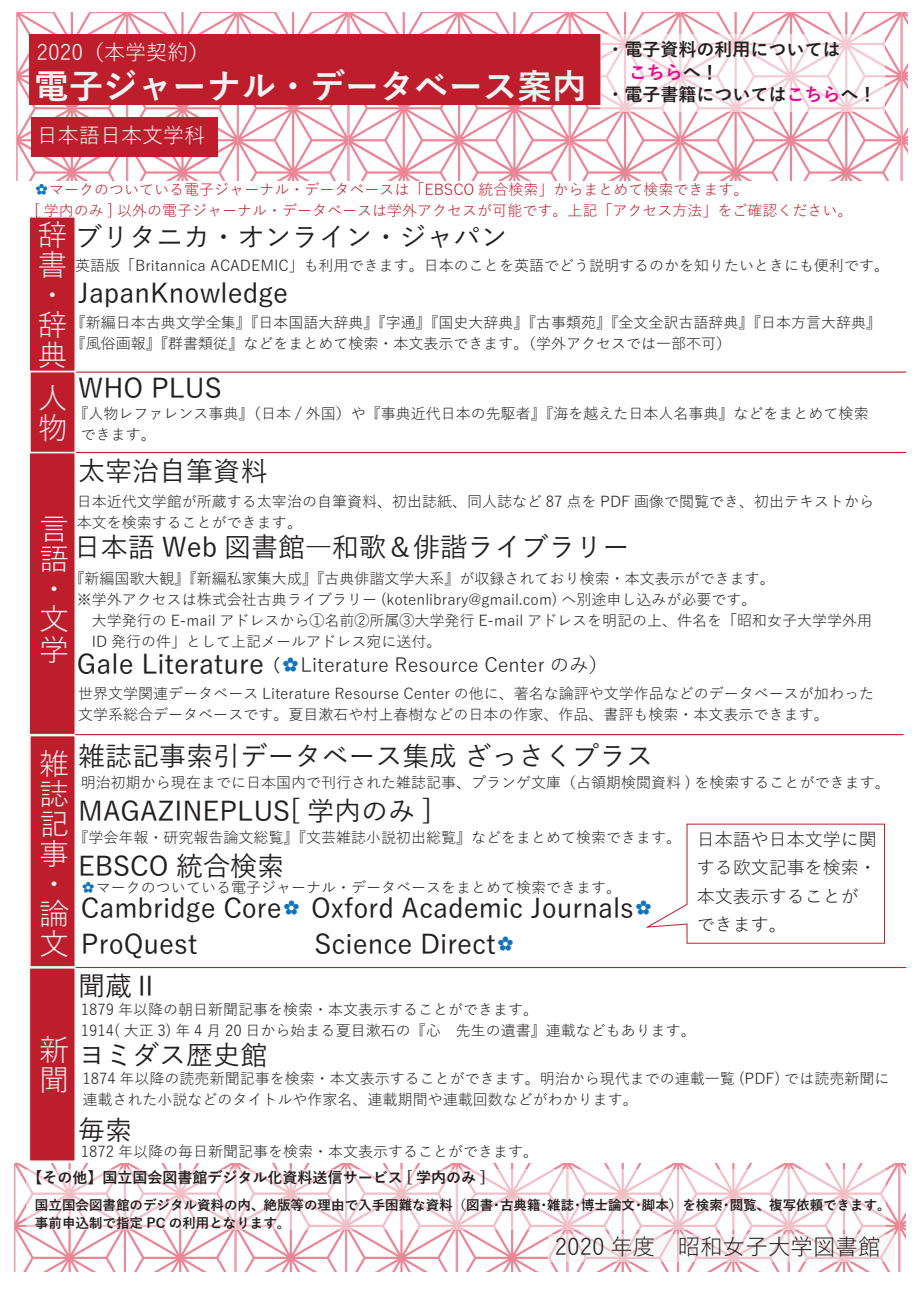
<style>
.page{position:relative;width:919px;height:1289px;background:#fff}
.page>*{position:absolute;margin:0;border:0;box-sizing:border-box;transform-origin:0 0}
.t1{font:700 34.5px "Yu Gothic";color:#f2f3f4}
.t2{font:30px/30px "Yu Gothic";color:#f2f3f4}
.t3{font:500 27px/56.4px "Yu Gothic";color:#231f20}
.t4{font:22.5px "Yu Gothic";color:#231f20}
.t5{font:21px "Yu Gothic";color:#fff}
.t6{font:19.5px "Yu Gothic";color:#231f20}
.t7{font:18px/28.5px "Yu Gothic";color:#231f20}
.t8{font:700 18px "Yu Gothic";color:#231f20}
.t9{font:700 18px "Yu Gothic";color:#ed028c}
.t10{font:15px/21px "Yu Gothic";color:#231f20}
.t11{font:15px/20.9px "Yu Gothic";color:#be1d2c}
.t12{font:700 15px "Yu Gothic";color:#231f20}
.t13{font:700 13.5px/18px "Yu Gothic";color:#231f20}
.s1{color:#231f20}
.s2{color:#ed028c}
.s3{font-family:"MS Gothic";color:#1074bc}
.s4{font-weight:500;font-size:27px}
.s5{font-family:"MS Gothic"}
.s6{font-family:"MS Gothic";font-weight:400;font-size:19.5px;color:#1074bc}
</style>
<div class="page">
<svg style="left:14px;top:1163px;width:891px;height:108px"></svg>
<svg style="left:26px;top:1169px;width:859px;height:60px"></svg>
<div style="left:29px;top:216px;width:47px;height:156px;background:#be1d2c;border:2px solid #f2f3f4"></div>
<div style="left:29px;top:452px;width:47px;height:283px;background:#be1d2c;border:2px solid #f2f3f4"></div>
<div style="left:29px;top:967px;width:47px;height:194px;background:#be1d2c;border:2px solid #f2f3f4"></div>
<hr style="left:75px;top:371px;width:831px;height:1px;background:#be1d2c">
<hr style="left:75px;top:452px;width:831px;height:1px;background:#be1d2c">
<hr style="left:75px;top:734px;width:828px;height:1px;background:#be1d2c">
<hr style="left:75px;top:966px;width:831px;height:2px;background:#be1d2c">
<svg style="left:645px;top:823px;width:240px;height:120px"></svg>
<svg style="left:548px;top:1234px;width:346px;height:27px"></svg>
<div style="left:29px;top:371px;width:47px;height:82px;background:#be1d2c;border:2px solid #f2f3f4"></div>
<div style="left:29px;top:735px;width:47px;height:232px;background:#be1d2c;border:2px solid #f2f3f4"></div>
<svg style="left:17px;top:12px;width:890px;height:168px"></svg>
<div style="left:31px;top:117px;width:186px;height:40px;background:#be1d2c"></div>
<div style="left:29px;top:34px;width:571px;height:70px;background:#be1d2c"></div>
<svg style="left:600px;top:34px;width:284px;height:78px"></svg>
<h3 class="t5" style="left:37px;top:33px;width:174px">2020（本学契約）</h3>
<h1 class="t1" style="left:34px;top:67px;width:553px">電子ジャーナル・データベース案内</h1>
<h3 class="t5" style="left:37px;top:116px;width:169px">日本語日本文学科</h3>
<p class="t8" style="left:606px;top:39px;width:235px">・電子資料の利用については</p>
<p class="t9" style="left:629px;top:62px;width:91px">こちら<span class="s1">へ！</span></p>
<p class="t8" style="left:606px;top:84px;width:271px">・電子書籍については<span class="s2">こちら</span>へ！</p>
<p class="t11" style="left:34px;top:177px;width:819px"><span class="s3">✿</span>マークのついている電子ジャーナル・データベースは「EBSCO 統合検索」からまとめて検索できます。<br>[ 学内のみ ] 以外の電子ジャーナル・データベースは学外アクセスが可能です。上記「アクセス方法」をご確認ください。</p>
<h2 class="t2" style="left:38px;top:216px;width:30px">辞書・辞典</h2>
<h3 class="t3" style="left:75px;top:205px;width:433px">ブリタニカ・オンライン・ジャパン<br>JapanKnowledge</h3>
<p class="t10" style="left:75px;top:253px;width:815px">英語版「Britannica ACADEMIC」も利用できます。日本のことを英語でどう説明するのかを知りたいときにも便利です。</p>
<p class="t10" style="left:71px;top:310px;width:812px">『新編日本古典文学全集』『日本国語大辞典』『字通』『国史大辞典』『古事類苑』『全文全訳古語辞典』『日本方言大辞典』『風俗画報』『群書類従』などをまとめて検索・本文表示できます。（学外アクセスでは一部不可）</p>
<h3 class="t3" style="left:78px;top:356px;width:145px">WHO PLUS</h3>
<p class="t10" style="left:81px;top:401px;width:789px;text-indent:-8px">『人物レファレンス事典』（日本 / 外国）や『事典近代日本の先駆者』『海を越えた日本人名事典』などをまとめて検索できます。</p>
<h2 class="t2" style="left:38px;top:379px;width:30px">人物</h2>
<h2 class="t2" style="left:39px;top:510px;width:30px">言語・文学</h2>
<h3 class="t3" style="left:78px;top:439px;width:190px">太宰治自筆資料</h3>
<p class="t10" style="left:77px;top:489px;width:798px">日本近代文学館が所蔵する太宰治の自筆資料、初出誌紙、同人誌など 87 点を PDF 画像で閲覧でき、初出テキストから本文を検索することができます。</p>
<h3 class="t3" style="left:74px;top:515px;width:557px">日本語 Web 図書館―和歌＆俳諧ライブラリー</h3>
<p class="t10" style="left:77px;top:565px;width:796px;text-indent:-8px">『新編国歌大観』『新編私家集大成』『古典俳諧文学大系』が収録されており検索・本文表示ができます。<br>※学外アクセスは株式会社古典ライブラリー (kotenlibrary@gmail.com) へ別途申し込みが必要です。<br>　大学発行の E-mail アドレスから①名前②所属③大学発行 E-mail アドレスを明記の上、件名を「昭和女子大学学外用　ID 発行の件」として上記メールアドレス宛に送付。</p>
<h3 class="t6" style="left:77px;top:646px;width:533px"><span class="s4">Gale Literature</span><span class="s5">（</span><span class="s3">✿</span>Literature Resource Center のみ）</h3>
<p class="t10" style="left:78px;top:681px;width:797px">世界文学関連データベース Literature Resourse Center の他に、著名な論評や文学作品などのデータベースが加わった文学系総合データベースです。夏目漱石や村上春樹などの日本の作家、作品、書評も検索・本文表示できます。</p>
<h2 class="t2" style="left:39px;top:745px;width:31px">雑誌記事・論文</h2>
<h2 class="t2" style="left:39px;top:1031px;width:30px">新聞</h2>
<h3 class="t3" style="left:78px;top:724px;width:576px">雑誌記事索引データベース集成 ざっさくプラス</h3>
<p class="t10" style="left:81px;top:770px;width:810px">明治初期から現在までに日本国内で刊行された雑誌記事、プランゲ文庫（占領期検閲資料 ) を検索することができます。</p>
<h3 class="t3" style="left:78px;top:779px;width:355px">MAGAZINEPLUS[ 学内のみ ]</h3>
<p class="t10" style="left:73px;top:825px;width:609px">『学会年報・研究報告論文総覧』『文芸雑誌小説初出総覧』などをまとめて検索できます。</p>
<h3 class="t3" style="left:78px;top:834px;width:207px">EBSCO 統合検索</h3>
<p class="t10" style="left:81px;top:875px;width:541px"><span class="s3">✿</span>マークのついている電子ジャーナル・データベースをまとめて検索できます。</p>
<h3 class="t3" style="left:81px;top:886px;width:574px;line-height:36px">Cambridge Core<span class="s6">✿</span> Oxford Academic Journals<span class="s6">✿<br></span>ProQuest</h3>
<h3 class="t3" style="left:285px;top:912px;width:231px"><span class="s6">　</span> Science Direct<span class="s6">✿</span></h3>
<p class="t7" style="left:696px;top:822px;width:181px">日本語や日本文学に関する欧文記事を検索・本文表示することができます。</p>
<h3 class="t3" style="left:78px;top:954px;width:82px">聞蔵Ⅱ</h3>
<p class="t10" style="left:81px;top:997px;width:616px">1879 年以降の朝日新聞記事を検索・本文表示することができます。<br>1914( 大正 3) 年 4 月 20 日から始まる夏目漱石の『心　先生の遺書』連載などもあります。</p>
<h3 class="t3" style="left:78px;top:1023px;width:190px">ヨミダス歴史館</h3>
<p class="t10" style="left:82px;top:1066px;width:808px">1874 年以降の読売新聞記事を検索・本文表示することができます。明治から現代までの連載一覧 (PDF) では読売新聞に連載された小説などのタイトルや作家名、連載期間や連載回数などがわかります。</p>
<h3 class="t3" style="left:78px;top:1098px;width:55px">毎索</h3>
<p class="t10" style="left:81px;top:1138px;width:459px">1872 年以降の毎日新聞記事を検索・本文表示することができます。</p>
<p class="t12" style="left:27px;top:1168px;width:460px">【その他】国立国会図書館デジタル化資料送信サービス [ 学内のみ ]</p>
<p class="t13" style="left:35px;top:1196px;width:857px">国立国会図書館のデジタル資料の内、絶版等の理由で入手困難な資料（図書・古典籍・雑誌・博士論文・脚本）を検索・閲覧、複写依頼できます。事前申込制で指定 PC の利用となります。</p>
<h3 class="t4" style="left:554px;top:1226px;width:327px">2020 年度　昭和女子大学図書館</h3>
</div>
